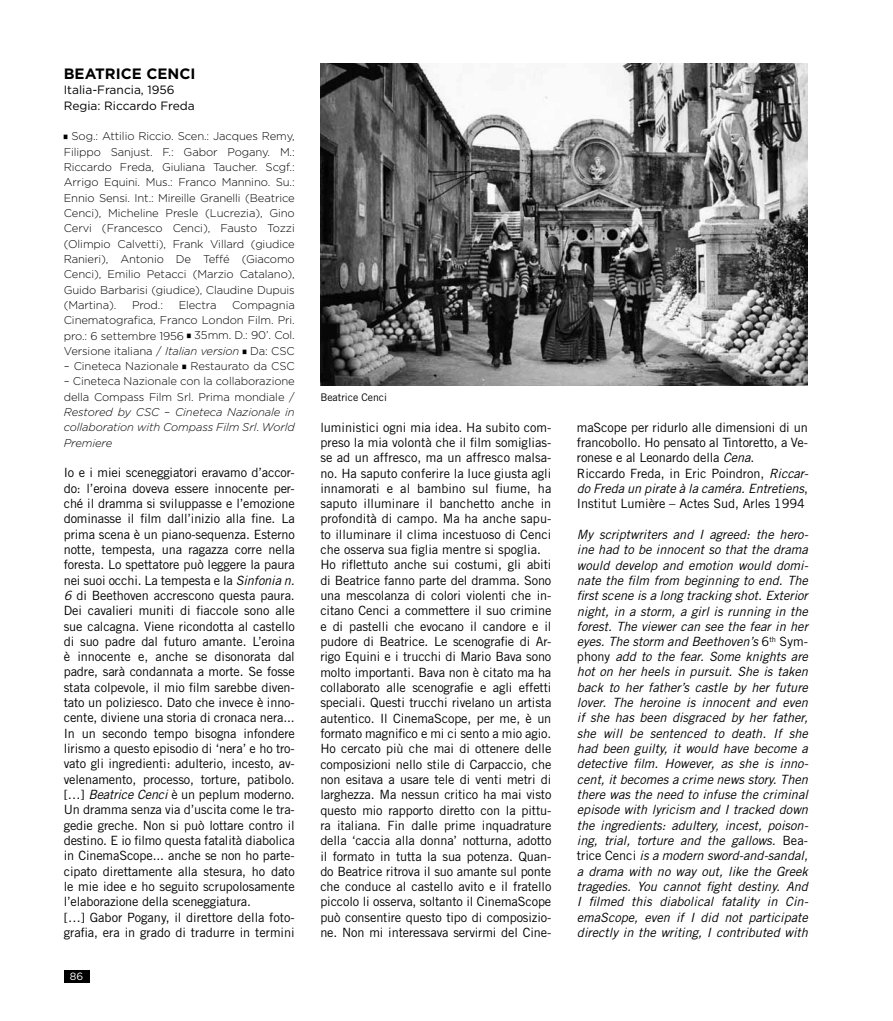
<style>
.page{position:relative;width:893px;height:1021px;background:#fff}
.page>*{position:absolute;margin:0;border:0;box-sizing:border-box;transform-origin:0 0}
.t1{font:700 15px "Gotham";color:#000}
.t2{font:12.75px/15.3px "Trade Gothic LT Std";letter-spacing:-.01em;color:#000}
.t3{font:italic 12.75px/15.3px "Trade Gothic LT Std";color:#000;text-align:justify}
.t4{font:12px/15.3px "Gotham";color:#000}
.t5{font:300 11.25px/15.3px "Gotham";letter-spacing:-.01em;color:#000}
.t6{font:italic 300 11.25px/15.3px "Gotham";letter-spacing:-.01em;color:#000;text-align:justify}
.t7{font:10.5px "Trade Gothic LT Std";color:#000}
.t8{font:10.5px "Gotham";color:#fff}
.t9{font:3.75px "Helvetica Neue";color:#000}
.s1{font-style:italic}
.s2{font-style:normal}
</style>
<div class="page">
<div style="left:64px;top:969px;width:25px;height:13px;background:#000"></div>
<img style="left:320px;top:64px;width:488px;height:321px">
<p class="t1" style="left:64px;top:64px;width:133px">BEATRICE CENCI</p>
<p class="t4" style="left:64px;top:82px;width:133px">Italia-Francia, 1956<br>Regia: Riccardo Freda</p>
<p class="t9" style="left:64px;top:134px;width:5px">█</p>
<p class="t5" style="left:64px;top:128px;width:233px;text-align:justify;text-indent:8px">Sog.: Attilio Riccio. Scen.: Jacques Remy, Filippo Sanjust. F.: Gabor Pogany. M.:<br>Riccardo Freda, Giuliana Taucher. Scgf.:<br>Arrigo Equini. Mus.: Franco Mannino. Su.:<br>Ennio Sensi. Int.: Mireille Granelli (Beatrice Cenci), Micheline Presle (Lucrezia), Gino Cervi (Francesco Cenci), Fausto Tozzi (Olimpio Calvetti), Frank Villard (giudice Ranieri), Antonio De Teffé (Giacomo Cenci), Emilio Petacci (Marzio Catalano), Guido Barbarisi (giudice), Claudine Dupuis (Martina).</p>
<p class="t5" style="left:132px;top:297px;width:33px">Prod.:</p>
<p class="t5" style="left:179px;top:297px;width:39px">Electra</p>
<p class="t5" style="left:64px;top:297px;width:233px;text-indent:168px">Compagnia<br>Cinematografica, Franco London Film. Pri. pro. : 6 settembre 1956</p>
<p class="t5" style="left:64px;top:327px;width:231px;text-indent:130px">35mm. D.: 90’. Col.<br>Versione italiana / <span class="s1">Italian version</span></p>
<p class="t9" style="left:187px;top:333px;width:5px">█</p>
<p class="t9" style="left:243px;top:348px;width:5px">█</p>
<p class="t5" style="left:250px;top:343px;width:46px">Da: CSC</p>
<p class="t5" style="left:64px;top:358px;width:116px">– Cineteca Nazionale</p>
<p class="t9" style="left:183px;top:364px;width:5px">█</p>
<p class="t5" style="left:190px;top:358px;width:106px">Restaurato da CSC</p>
<p class="t5" style="left:64px;top:373px;width:233px">– Cineteca Nazionale con la collaborazione della Compass Film Srl. Prima mondiale /</p>
<p class="t6" style="left:64px;top:404px;width:233px">Restored by CSC – Cineteca Nazionale in collaboration with Compass Film Srl<span class="s2">.</span> World Premiere</p>
<p class="t2" style="left:64px;top:465px;width:233px">Io e i miei sceneggiatori eravamo d’accor&shy;do: l’eroina doveva essere innocente per&shy;ché il dramma si sviluppasse e l’emozione dominasse il film dall’inizio alla fine. La prima scena è un piano-sequenza. Esterno notte, tempesta, una ragazza corre nella foresta. Lo spettatore può leggere la paura nei suoi occhi. La tempesta e la <span class="s1">Sinfonia n.<br>6</span> di Beethoven accrescono questa paura.<br>Dei cavalieri muniti di fiaccole sono alle sue calcagna. Viene ricondotta al castello di suo padre dal futuro amante. L’eroina è innocente e, anche se disonorata dal padre, sarà condannata a morte. Se fosse stata colpevole, il mio film sarebbe diven&shy;tato un poliziesco. Dato che invece è inno&shy;cente, diviene una storia di cronaca nera...<br>In un secondo tempo bisogna infondere lirismo a questo episodio di ‘nera’ e ho tro&shy;vato gli ingredienti: adulterio, incesto, av&shy;velenamento, processo, torture, patibolo. […] <span class="s1">Beatrice Cenci</span> è un peplum moderno.<br>Un dramma senza via d’uscita come le tra&shy;gedie greche. Non si può lottare contro il destino. E io filmo questa fatalità diabolica in CinemaScope... anche se non ho parte&shy;cipato direttamente alla stesura, ho dato le mie idee e ho seguito scrupolosamente l’elaborazione della sceneggiatura.<br>[…] Gabor Pogany, il direttore della foto&shy;grafia, era in grado di tradurre in termini</p>
<p class="t8" style="left:70px;top:969px;width:15px">86</p>
<p class="t7" style="left:320px;top:390px;width:68px">Beatrice Cenci</p>
<p class="t2" style="left:320px;top:419px;width:233px">luministici ogni mia idea. Ha subito com&shy;preso la mia volontà che il film somiglias&shy;se ad un affresco, ma un affresco malsa&shy;no. Ha saputo conferire la luce giusta agli innamorati e al bambino sul fiume, ha saputo illuminare il banchetto anche in profondità di campo. Ma ha anche sapu&shy;to illuminare il clima incestuoso di Cenci che osserva sua figlia mentre si spoglia.<br>Ho riflettuto anche sui costumi, gli abiti di Beatrice fanno parte del dramma. Sono una mescolanza di colori violenti che in&shy;citano Cenci a commettere il suo crimine e di pastelli che evocano il candore e il pudore di Beatrice. Le scenografie di Ar&shy;rigo Equini e i trucchi di Mario Bava sono molto importanti. Bava non è citato ma ha collaborato alle scenografie e agli effetti speciali. Questi trucchi rivelano un artista autentico. Il CinemaScope, per me, è un formato magnifico e mi ci sento a mio agio.<br>Ho cercato più che mai di ottenere delle composizioni nello stile di Carpaccio, che non esitava a usare tele di venti metri di larghezza. Ma nessun critico ha mai visto questo mio rapporto diretto con la pittu&shy;ra italiana. Fin dalle prime inquadrature della ‘caccia alla donna’ notturna, adotto il formato in tutta la sua potenza. Quan&shy;do Beatrice ritrova il suo amante sul ponte che conduce al castello avito e il fratello piccolo li osserva, soltanto il CinemaScope può consentire questo tipo di composizio&shy;ne. Non mi interessava servirmi del Cine-</p>
<p class="t2" style="left:577px;top:419px;width:233px">maScope per ridurlo alle dimensioni di un francobollo. Ho pensato al Tintoretto, a Ve&shy;ronese e al Leonardo della <span class="s1">Cena</span>.<br>Riccardo Freda, in Eric Poindron, <span class="s1">Riccar&shy;do Freda un pirate à la caméra. Entretiens</span>, Institut Lumière – Actes Sud, Arles 1994</p>
<p class="t3" style="left:577px;top:527px;width:233px">My scriptwriters and I agreed: the hero&shy;ine had to be innocent so that the drama would develop and emotion would domi&shy;nate the film from beginning to end. The first scene is a long tracking shot. Exterior night, in a storm, a girl is running in the forest. The viewer can see the fear in her eyes. The storm and Beethoven’s <span class="s2">6</span><sup>th</sup> <span class="s2">Sym&shy;phony</span> add to the fear. Some knights are hot on her heels in pursuit. She is taken back to her father’s castle by her future lover. The heroine is innocent and even if she has been disgraced by her father, she will be sentenced to death. If she had been guilty, it would have become a detective film. However, as she is inno&shy;cent, it becomes a crime news story. Then there was the need to infuse the criminal episode with lyricism and I tracked down the ingredients: adultery, incest, poison&shy;ing, trial, torture and the gallows. <span class="s2">Bea&shy;trice Cenci</span> is a modern sword-and-sandal, a drama with no way out, like the Greek tragedies. You cannot fight destiny. And I filmed this diabolical fatality in Cin&shy;emaScope, even if I did not participate directly in the writing, I contributed with</p>
</div>
